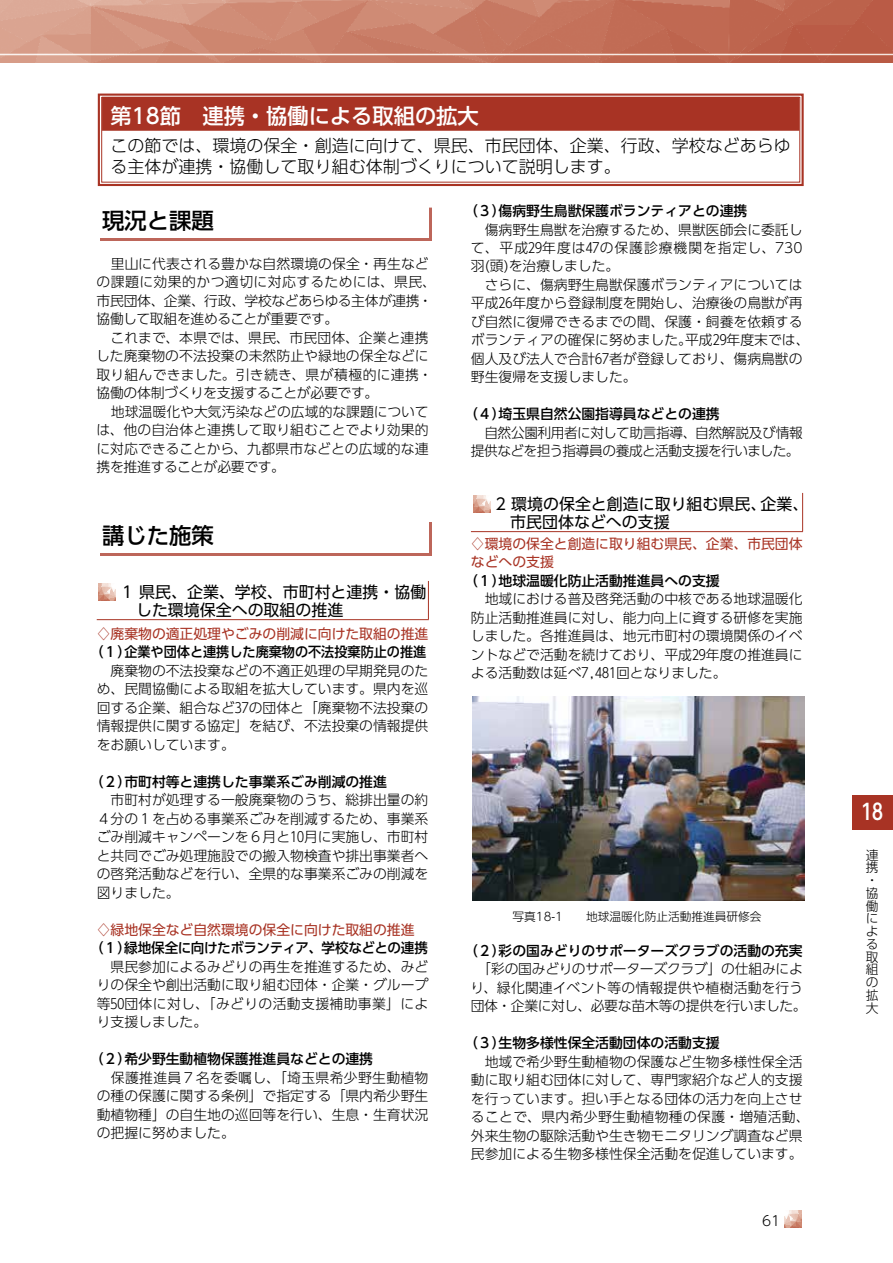
<style>
.page{position:relative;width:893px;height:1263px;background:#fff}
.page>*{position:absolute;margin:0;border:0;box-sizing:border-box;transform-origin:0 0}
.t1{font:500 22.35px "UD Shin Go Pr 6 N";color:#000}
.t2{font:500 21.75px "UD Shin Go Pr 6 N";color:#fff}
.t3{font:500 21.3px "UD Shin Go Pr 6 N";color:#fff}
.t4{font:300 16.95px/21.3px "UD Shin Go Pr 6 N";color:#000}
.t5{font:15.9px/18px "UD Shin Go Pr 6 N";color:#000}
.t6{font:300 13.8px/18.5px "UD Shin Go Pr 6 N";color:#000;text-align:justify}
.t7{font:500 13.8px "UD Shin Go Pr 6 N";color:#000}
.t8{font:13.8px/18.5px "UD Shin Go Pr 6 N";color:#a83324}
.t9{font:300 13.8px/18.5px "UD Shin Go Pr 6 N";letter-spacing:-.03em;color:#000;text-align:right}
.t10{font:500 13.8px "UD Shin Go Pr 6 N";letter-spacing:-.03em;color:#000}
.t11{font:300 12.75px/12.8px "UD Shin Go Pr 6 N";color:#000}
.t12{font:300 11.7px "UD Shin Go Pr 6 N";color:#000}
</style>
<div class="page">
<img style="left:784px;top:1211px;width:17px;height:17px">
<img style="left:0;top:0;width:893px;height:63px">
<div style="left:852px;top:795px;width:41px;height:34px;background:#a83324"></div>
<hr style="left:802px;top:493px;width:1px;height:38px;background:#a83324">
<hr style="left:471px;top:531px;width:332px;height:1px;background:#a83324">
<img style="left:473px;top:495px;width:17px;height:17px">
<div style="left:100px;top:207px;width:331px;height:34px;background:#bd665a"></div>
<div style="left:97px;top:205px;width:331px;height:33px;background:#fff"></div>
<div style="left:100px;top:522px;width:331px;height:34px;background:#bd665a"></div>
<div style="left:97px;top:519px;width:331px;height:34px;background:#fff"></div>
<hr style="left:428px;top:581px;width:1px;height:38px;background:#a83324">
<hr style="left:97px;top:619px;width:332px;height:1px;background:#a83324">
<img style="left:99px;top:583px;width:17px;height:17px">
<svg style="left:97px;top:93px;width:707px;height:94px;background:#cd8a82"></svg>
<svg style="left:101px;top:97px;width:699px;height:86px"></svg>
<img style="left:472px;top:696px;width:333px;height:204px">
<h3 class="t3" style="left:111px;top:99px;width:370px">第18節　連携・協働による取組の拡大</h3>
<p class="t4" style="left:111px;top:134px;width:682px">この節では、環境の保全・創造に向けて、県民、市民団体、企業、行政、学校などあらゆる主体が連携・協働して取り組む体制づくりについて説明します。</p>
<h1 class="t1" style="left:102px;top:203px;width:113px">現況と課題</h1>
<p class="t6" style="left:96px;top:254px;width:341px;text-align:left">　里山に代表される豊かな自然環境の保全・再生などの課題に効果的かつ適切に対応するためには、県民、市民団体、企業、行政、学校などあらゆる主体が連携・協働して取組を進めることが重要です。<br>　これまで、本県では、県民、市民団体、企業と連携した廃棄物の不法投棄の未然防止や緑地の保全などに取り組んできました。引き続き、県が積極的に連携・協働の体制づくりを支援することが必要です。<br>　地球温暖化や大気汚染などの広域的な課題については、他の自治体と連携して取り組むことでより効果的に対応できることから、九都県市などとの広域的な連携を推進することが必要です。</p>
<h1 class="t1" style="left:102px;top:517px;width:113px">講じた施策</h1>
<p class="t5" style="left:99px;top:582px;width:329px;text-indent:23px">1 県民、企業、学校、市町村と連携・協働　　 した環境保全への取組の推進</p>
<p class="t8" style="left:97px;top:624px;width:333px">♢廃棄物の適正処理やごみの削減に向けた取組の推進</p>
<p class="t7" style="left:90px;top:641px;width:338px">（１）企業や団体と連携した廃棄物の不法投棄防止の推進</p>
<p class="t6" style="left:97px;top:661px;width:333px">　廃棄物の不法投棄などの不適正処理の早期発見のため、民間協働による取組を拡大しています。県内を巡回する企業、組合など37の団体と「廃棄物不法投棄の情報提供に関する協定」を結び、不法投棄の情報提供をお願いしています。</p>
<p class="t7" style="left:90px;top:770px;width:299px">（２）市町村等と連携した事業系ごみ削減の推進</p>
<p class="t6" style="left:97px;top:790px;width:333px">　市町村が処理する一般廃棄物のうち、総排出量の約４分の１を占める事業系ごみを削減するため、事業系ごみ削減キャンペーンを６月と10月に実施し、市町村と共同でごみ処理施設での搬入物検査や排出事業者への啓発活動などを行い、全県的な事業系ごみの削減を図りました。</p>
<p class="t8" style="left:97px;top:920px;width:319px">♢緑地保全など自然環境の保全に向けた取組の推進</p>
<p class="t10" style="left:90px;top:937px;width:340px">（１）緑地保全に向けたボランティア、学校などとの連携</p>
<p class="t6" style="left:97px;top:957px;width:333px">　県民参加によるみどりの再生を推進するため、みどりの保全や創出活動に取り組む団体・企業・グループ等50団体に対し、「みどりの活動支援補助事業」により支援しました。</p>
<p class="t7" style="left:90px;top:1048px;width:285px">（２）希少野生動植物保護推進員などとの連携</p>
<p class="t6" style="left:97px;top:1068px;width:333px">　保護推進員７名を委嘱し、「埼玉県希少野生動植物の種の保護に関する条例」で指定する「県内希少野生動植物種」の自生地の巡回等を行い、生息・生育状況の把握に努めました。</p>
<p class="t7" style="left:464px;top:200px;width:285px">（３）傷病野生鳥獣保護ボランティアとの連携</p>
<p class="t6" style="left:471px;top:220px;width:340px;text-align:left">　傷病野生鳥獣を治療するため、県獣医師会に委託して、平成29年度は47の保護診療機関を指定し、730羽(頭)を治療しました。<br>　さらに、傷病野生鳥獣保護ボランティアについては平成26年度から登録制度を開始し、治療後の鳥獣が再び自然に復帰できるまでの間、保護・飼養を依頼するボランティアの確保に努めました。平成29年度末では、個人及び法人で合計67者が登録しており、傷病鳥獣の野生復帰を支援しました。</p>
<p class="t7" style="left:464px;top:403px;width:257px">（４）埼玉県自然公園指導員などとの連携</p>
<p class="t9" style="left:471px;top:423px;width:333px">自然公園利用者に対して助言指導、自然解説及び情報提供などを担う指導員の養成と活動支援を行いました。</p>
<p class="t5" style="left:473px;top:494px;width:337px;text-indent:22px">2 環境の保全と創造に取り組む県民、企業、　　 市民団体などへの支援</p>
<p class="t8" style="left:471px;top:534px;width:333px">♢環境の保全と創造に取り組む県民、企業、市民団体などへの支援</p>
<p class="t7" style="left:464px;top:569px;width:257px">（１）地球温暖化防止活動推進員への支援</p>
<p class="t6" style="left:471px;top:589px;width:333px">　地域における普及啓発活動の中核である地球温暖化防止活動推進員に対し、能力向上に資する研修を実施しました。各推進員は、地元市町村の環境関係のイベントなどで活動を続けており、平成29年度の推進員による活動数は延べ7,481回となりました。</p>
<p class="t12" style="left:513px;top:907px;width:251px">写真18-1　　地球温暖化防止活動推進員研修会</p>
<p class="t7" style="left:464px;top:939px;width:340px">（２）彩の国みどりのサポーターズクラブの活動の充実</p>
<p class="t6" style="left:470px;top:959px;width:338px;text-align:left">　「彩の国みどりのサポーターズクラブ」の仕組みにより、緑化関連イベント等の情報提供や植樹活動を行う団体・企業に対し、必要な苗木等の提供を行いました。</p>
<p class="t7" style="left:464px;top:1032px;width:257px">（３）生物多様性保全活動団体の活動支援</p>
<p class="t6" style="left:471px;top:1052px;width:340px;text-align:left">　地域で希少野生動植物の保護など生物多様性保全活動に取り組む団体に対して、専門家紹介など人的支援を行っています。担い手となる団体の活力を向上させることで、県内希少野生動植物種の保護・増殖活動、外来生物の駆除活動や生き物モニタリング調査など県民参加による生物多様性保全活動を促進しています。</p>
<p class="t6" style="left:762px;top:1211px;width:20px">61</p>
<h2 class="t2" style="left:861px;top:794px;width:23px">18</h2>
<p class="t11" style="left:866px;top:848px;width:14px">連携・協働による取組の拡大</p>
</div>
